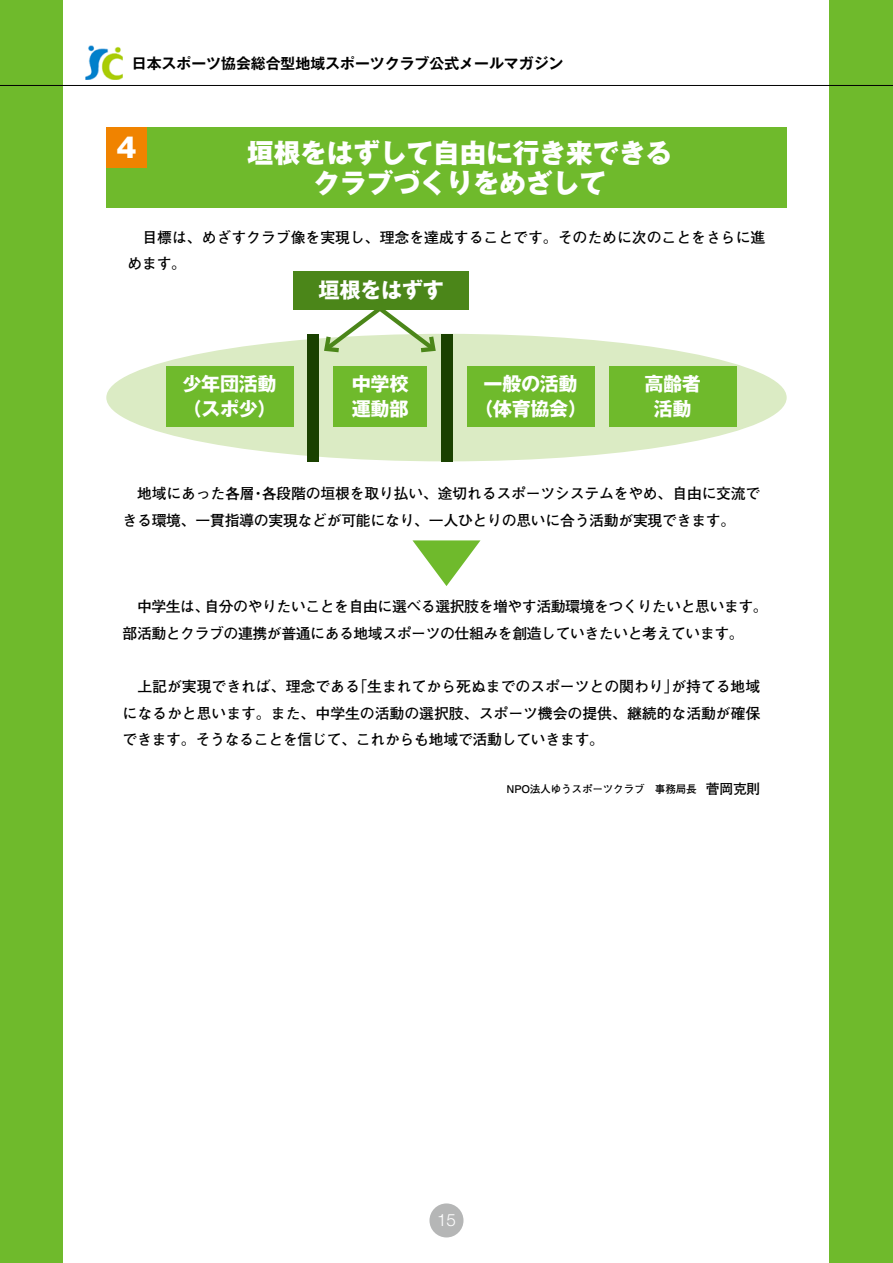
<style>
.page{position:relative;width:893px;height:1263px;background:#6fba2c}
.page>*{position:absolute;margin:0;border:0;box-sizing:border-box;transform-origin:0 0}
.t1{font:800 26.55px/29.7px "Gothic MB101 Pro";color:#fff;text-align:center}
.t2{font:700 21.3px "Gothic MB101 Pro";letter-spacing:-.02em;color:#fff}
.t3{font:700 19.2px/24.5px "Gothic MB101 Pro";letter-spacing:-.02em;color:#fff}
.t4{font:300 16.95px "Helvetica Neue LT Std";color:#fff}
.t5{font:700 14.85px/26.5px "Futo Go B101 Pr 6";letter-spacing:-.02em;color:#000}
.t6{font:700 14.85px "Gothic MB101 Pro De";color:#000}
.t7{font:700 13.8px "Futo Go B101 Pr 6";color:#000}
.t8{font:700 10.65px "Futo Go B101 Pr 6";letter-spacing:-.02em;color:#000}
</style>
<div class="page">
<div style="left:64px;top:0;width:765px;height:1263px;background:#fff"></div>
<img style="left:86px;top:46px;width:37px;height:34px">
<hr style="left:0;top:85px;width:893px;height:1px;background:#000">
<div style="left:106px;top:334px;width:681px;height:127px;background:#dbebc4;border-radius:50%"></div>
<div style="left:106px;top:128px;width:681px;height:80px;background:#6fba2c"></div>
<div style="left:106px;top:128px;width:41px;height:40px;background:#f08300"></div>
<div style="left:293px;top:271px;width:176px;height:38px;background:#4b8619"></div>
<div style="left:166px;top:366px;width:127px;height:60px;background:#6fba2c"></div>
<div style="left:333px;top:366px;width:94px;height:60px;background:#6fba2c"></div>
<div style="left:467px;top:366px;width:127px;height:60px;background:#6fba2c"></div>
<div style="left:609px;top:366px;width:127px;height:60px;background:#6fba2c"></div>
<div style="left:308px;top:334px;width:11px;height:127px;background:#1a4100"></div>
<div style="left:441px;top:334px;width:11px;height:127px;background:#1a4100"></div>
<svg style="left:321px;top:309px;width:118px;height:44px"></svg>
<svg style="left:412px;top:540px;width:68px;height:46px"></svg>
<div style="left:429px;top:1203px;width:34px;height:34px;background:#b5b6b6;border-radius:50%"></div>
<p class="t6" style="left:132px;top:51px;width:433px">日本スポーツ協会総合型地域スポーツクラブ公式メールマガジン</p>
<h1 class="t1" style="left:116px;top:130px;width:22px">4</h1>
<h1 class="t1" style="left:221px;top:135px;width:453px">　垣根をはずして自由に行き来できる　クラブづくりをめざして</h1>
<p class="t5" style="left:128px;top:223px;width:639px">　目標は、めざすクラブ像を実現し、理念を達成することです。そのために次のことをさらに進めます。</p>
<h2 class="t2" style="left:319px;top:272px;width:127px">垣根をはずす</h2>
<p class="t3" style="left:183px;top:369px;width:96px">少年団活動（スポ少(</p>
<p class="t3" style="left:352px;top:369px;width:58px">中学校運動部</p>
<p class="t3" style="left:474px;top:369px;width:114px;text-align:center">一般の活動（体育協会(</p>
<p class="t3" style="left:644px;top:369px;width:58px;text-align:center">高齢者活動</p>
<p class="t5" style="left:262px;top:479px;width:500px">各段階の垣根を取り払い、途切れるスポーツシステムをやめ、自由に交流で</p>
<p class="t5" style="left:123px;top:479px;width:614px">　地域にあった各層<br>きる環境、一貫指導の実現などが可能になり、一人ひとりの思いに合う活動が実現できます。</p>
<p class="t5" style="left:251px;top:479px;width:16px">・</p>
<p class="t5" style="left:204px;top:593px;width:565px">自分のやりたいことを自由に選べる選択肢を増やす活動環境をつくりたいと思います。</p>
<p class="t5" style="left:123px;top:593px;width:623px">　中学生は、<br>部活動とクラブの連携が普通にある地域スポーツの仕組みを創造していきたいと考えています。</p>
<p class="t5" style="left:671px;top:673px;width:90px">が持てる地域</p>
<p class="t5" style="left:123px;top:673px;width:639px">　上記が実現できれば、理念である<br>になるかと思います。また、中学生の活動の選択肢、スポーツ機会の提供、継続的な活動が確保できます。そうなることを信じて、これからも地域で活動していきます。</p>
<p class="t7" style="left:706px;top:778px;width:56px">菅岡克則</p>
<p class="t5" style="left:352px;top:673px;width:328px">「生まれてから死ぬまでのスポーツとの関わり」</p>
<p class="t8" style="left:506px;top:780px;width:192px">NPO法人ゆうスポーツクラブ　事務局長</p>
<p class="t4" style="left:437px;top:1210px;width:20px">15</p>
</div>
